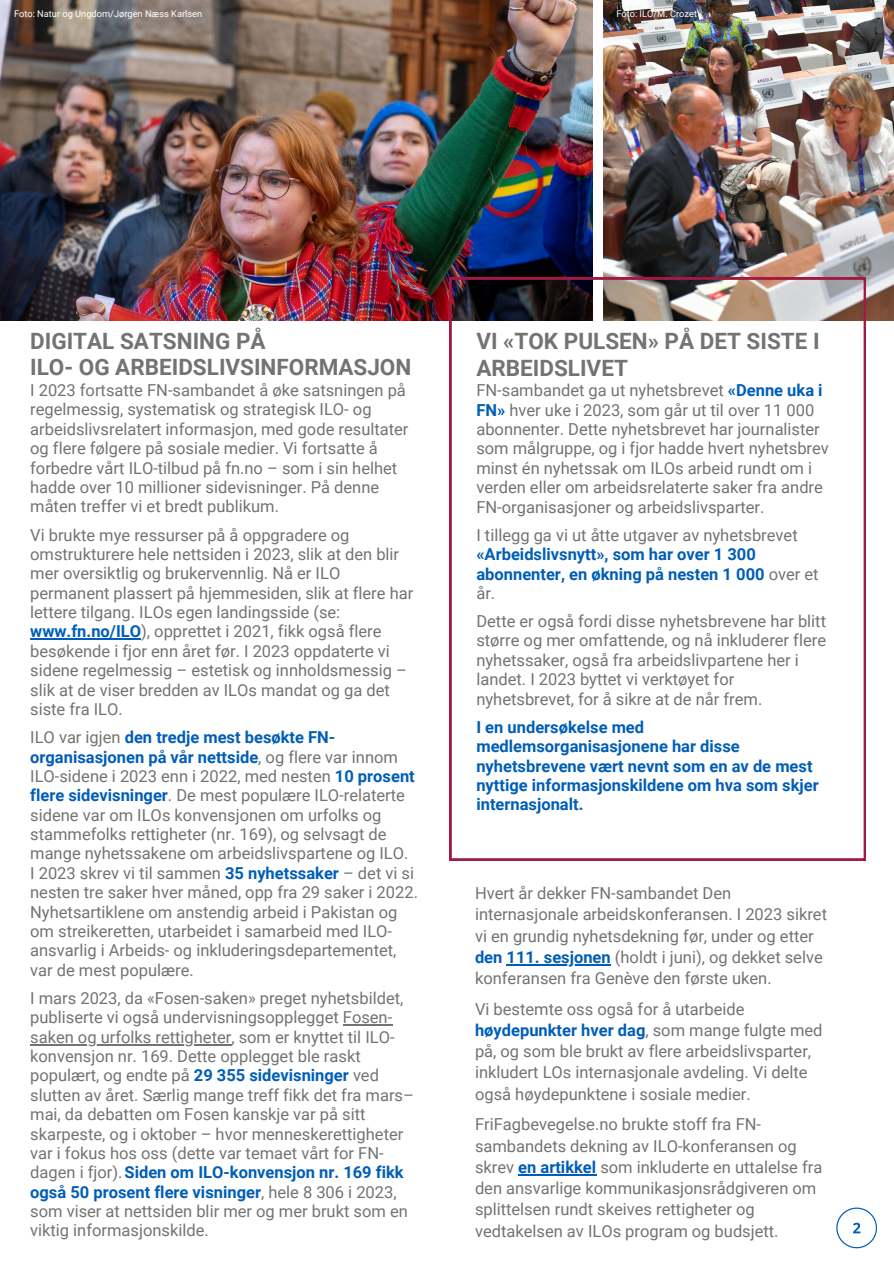
<style>
.page{position:relative;width:894px;height:1264px;background:#fff}
.page>*{position:absolute;margin:0;border:0;box-sizing:border-box;transform-origin:0 0}
.t1{font:700 22.5px/27px "Roboto";color:#737373}
.t2{font:16.5px/19.4px "Roboto";color:#737373}
.t3{font:700 16.5px/19.4px "Roboto";color:#005eb8}
.t4{font:9.3px "Roboto";color:#fff}
.s1{font-weight:700;color:#005eb8}
.s2{font-weight:400;color:#737373}
</style>
<div class="page">
<img style="left:0;top:0;width:592px;height:321px">
<img style="left:603px;top:0;width:290px;height:321px">
<svg style="left:449px;top:278px;width:416px;height:582px"></svg>
<hr style="left:506px;top:964px;width:104px;height:1px;background:#005eb8">
<hr style="left:518px;top:1174px;width:78px;height:1px;background:#005eb8">
<svg style="left:836px;top:1207px;width:40px;height:40px"></svg>
<hr style="left:30px;top:638px;width:111px;height:2px;background:#005eb8">
<hr style="left:343px;top:1024px;width:49px;height:1px;background:#737373">
<hr style="left:30px;top:1043px;width:201px;height:2px;background:#737373">
<p class="t4" style="left:14px;top:8px;width:190px">Foto: Natur og Ungdom/Jørgen Næss Karlsen</p>
<p class="t4" style="left:616px;top:8px;width:82px">Foto: ILO/M. Crozet</p>
<h3 class="t1" style="left:30px;top:327px;width:382px">DIGITAL SATSNING PÅ<br>ILO- OG ARBEIDSLIVSINFORMASJON</h3>
<h3 class="t2" style="left:30px;top:381px;width:379px">I 2023 fortsatte FN-sambandet å øke satsningen på regelmessig, systematisk og strategisk ILO- og arbeidslivsrelatert informasjon, med gode resultater og flere følgere på sosiale medier. Vi fortsatte å forbedre vårt ILO-tilbud på fn.no – som i sin helhet hadde over 10 millioner sidevisninger. På denne måten treffer vi et bredt publikum.</h3>
<h3 class="t2" style="left:30px;top:525px;width:384px">Vi brukte mye ressurser på å oppgradere og omstrukturere hele nettsiden i 2023, slik at den blir mer oversiktlig og brukervennlig. Nå er ILO permanent plassert på hjemmesiden, slik at flere har lettere tilgang. ILOs egen landingsside (se: <span class="s1">www.fn.no/ILO</span>), opprettet i 2021, fikk også flere besøkende i fjor enn året før. I 2023 oppdaterte vi sidene regelmessig – estetisk og innholdsmessig – slik at de viser bredden av ILOs mandat og ga det siste fra ILO.</h3>
<h3 class="t2" style="left:30px;top:727px;width:389px">ILO var igjen <span class="s1">den tredje mest besøkte FN&shy;organisasjonen på vår nettside</span>, og flere var innom ILO-sidene i 2023 enn i 2022, med nesten <span class="s1">10 prosent flere sidevisninger</span>. De mest populære ILO-relaterte sidene var om ILOs konvensjonen om urfolks og stammefolks rettigheter (nr. 169), og selvsagt de mange nyhetssakene om arbeidslivspartene og ILO.<br>I 2023 skrev vi til sammen <span class="s1">35 nyhetssaker</span> – det vi si nesten tre saker hver måned, opp fra 29 saker i 2022.<br>Nyhetsartiklene om anstendig arbeid i Pakistan og om streikeretten, utarbeidet i samarbeid med ILO&shy;ansvarlig i Arbeids- og inkluderingsdepartementet, var de mest populære.</h3>
<h3 class="t2" style="left:30px;top:988px;width:374px">I mars 2023, da «Fosen-saken» preget nyhetsbildet, publiserte vi også undervisningsopplegget Fosen-</h3>
<h3 class="t2" style="left:30px;top:1027px;width:385px">saken og urfolks rettigheter, som er knyttet til ILO&shy;konvensjon nr. 169. Dette opplegget ble raskt populært, og endte på <span class="s1">29 355 sidevisninger</span> ved slutten av året. Særlig mange treff fikk det fra mars– mai, da debatten om Fosen kanskje var på sitt skarpeste, og i oktober – hvor menneskerettigheter var i fokus hos oss (dette var temaet vårt for FN&shy;dagen i fjor).<span class="s1">Siden om ILO-konvensjon nr. 169 fikk også 50 prosent flere visninger</span>, hele 8 306 i 2023, som viser at nettsiden blir mer og mer brukt som en viktig informasjonskilde.</h3>
<h3 class="t1" style="left:476px;top:328px;width:344px">VI «TOK PULSEN» PÅ DET SISTE I<br>ARBEIDSLIVET</h3>
<h3 class="t2" style="left:476px;top:381px;width:354px">FN-sambandet ga ut nyhetsbrevet <span class="s1">«Denne uka i FN»</span> hver uke i 2023, som går ut til over 11 000 abonnenter. Dette nyhetsbrevet har journalister som målgruppe, og i fjor hadde hvert nyhetsbrev minst én nyhetssak om ILOs arbeid rundt om i verden eller om arbeidsrelaterte saker fra andre FN-organisasjoner og arbeidslivsparter.</h3>
<h2 class="t3" style="left:476px;top:525px;width:343px"><span class="s2">I tillegg ga vi ut åtte utgaver av nyhetsbrevet </span>«Arbeidslivsnytt», som har over 1 300 abonnenter, en økning på nesten 1 000 <span class="s2">over et år.</span></h2>
<h3 class="t2" style="left:476px;top:611px;width:351px">Dette er også fordi disse nyhetsbrevene har blitt større og mer omfattende, og nå inkluderer flere nyhetssaker, også fra arbeidslivpartene her i landet. I 2023 byttet vi verktøyet for nyhetsbrevet, for å sikre at de når frem.</h3>
<h3 class="t3" style="left:476px;top:717px;width:344px">I en undersøkelse med medlemsorganisasjonene har disse nyhetsbrevene vært nevnt som en av de mest nyttige informasjonskildene om hva som skjer internasjonalt.</h3>
<p class="t2" style="left:475px;top:882px;width:353px;line-height:21.3px">Hvert år dekker FN-sambandet Den internasjonale arbeidskonferansen. I 2023 sikret vi en grundig nyhetsdekning før, under og etter <span class="s1">den 111. sesjonen</span> (holdt i juni), og dekket selve</p>
<p class="t2" style="left:475px;top:963px;width:298px;line-height:30.6px">konferansen fra Genève den første uken.<br>Vi bestemte oss også for å utarbeide</p>
<p class="t2" style="left:475px;top:1019px;width:349px;line-height:21.3px"><span class="s1">høydepunkter hver dag</span>, som mange fulgte med på, og som ble brukt av flere arbeidslivsparter,</p>
<h1 class="t2" style="left:475px;top:1062px;width:334px;line-height:21.3px">inkludert LOs internasjonale avdeling. Vi delte også høydepunktene i sosiale medier.</h1>
<h1 class="t2" style="left:475px;top:1114px;width:349px;line-height:21.3px">FriFagbevegelse.no brukte stoff fra FN&shy;sambandets dekning av ILO-konferansen og skrev <span class="s1">en artikkel</span> som inkluderte en uttalelse fra</h1>
<h3 class="t2" style="left:475px;top:1177px;width:343px;line-height:21.3px">den ansvarlige kommunikasjonsrådgiveren om splittelsen rundt skeives rettigheter og vedtakelsen av ILOs program og budsjett.</h3>
</div>
